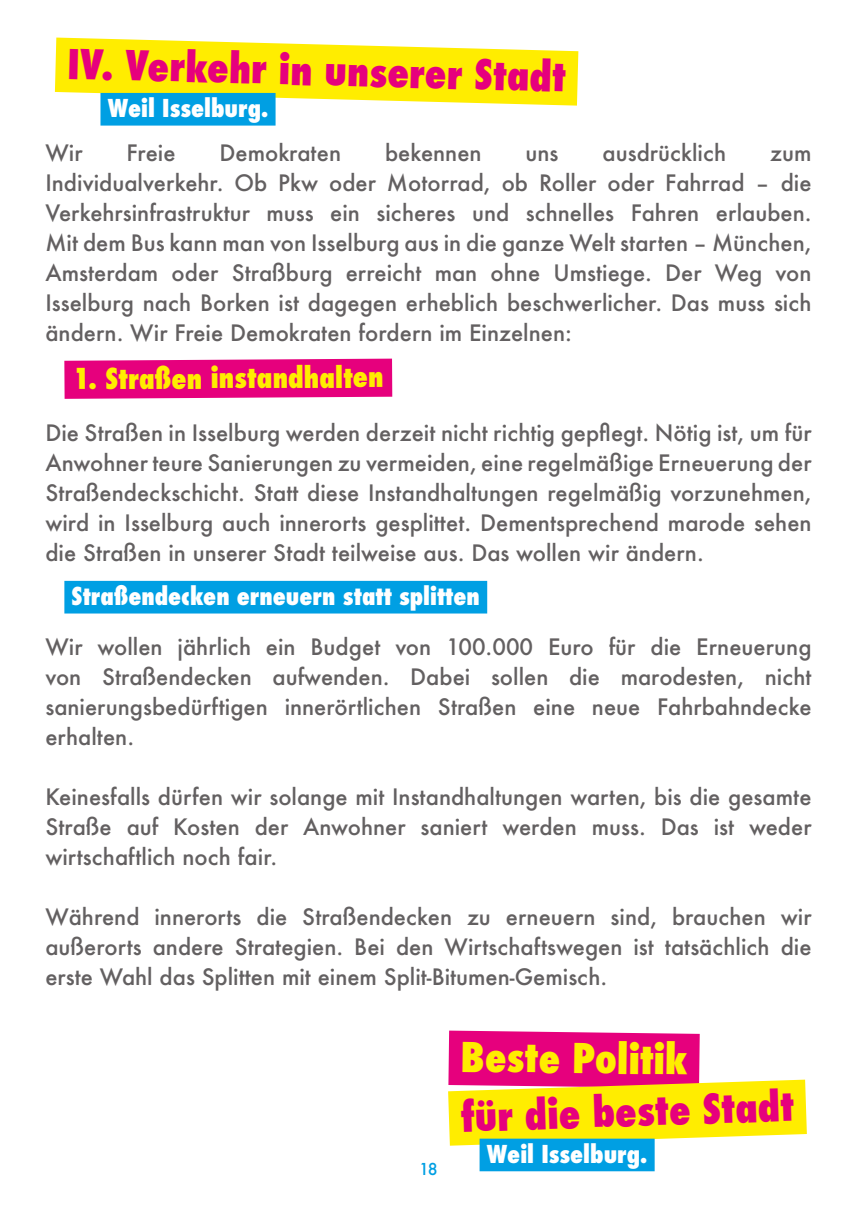
<style>
.page{position:relative;width:857px;height:1225px;background:#fff}
.page>*{position:absolute;margin:0;border:0;box-sizing:border-box;transform-origin:0 0}
.t1{font:800 condensed 40px "Futura";color:#e6007d}
.t2{font:800 condensed 40px "Futura";color:#ffed00}
.t3{font:800 condensed 28px "Futura";letter-spacing:-.01em;color:#ffed00}
.t4{font:800 condensed 24px "Futura";color:#fff}
.t5{font:500 22px/30px "Futura";color:#636061;text-align:justify}
.t6{font:500 16px "Futura";color:#009fe3}
</style>
<div class="page">
<svg style="left:448px;top:1030px;width:252px;height:20px;background:#e81d8c"></svg>
<svg style="left:448px;top:1050px;width:359px;height:122px"></svg>
<div style="left:479px;top:1138px;width:175px;height:33px;background:#009fe3"></div>
<svg style="left:54px;top:37px;width:525px;height:89px"></svg>
<div style="left:100px;top:93px;width:175px;height:33px;background:#009fe3"></div>
<div style="left:64px;top:581px;width:423px;height:32px;background:#009fe3"></div>
<svg style="left:64px;top:358px;width:329px;height:41px;background:#e71386"></svg>
<h1 class="t1" style="left:68px;top:39px;width:499px;rotate:1deg">IV. Verkehr in unserer Stadt</h1>
<p class="t4" style="left:108px;top:92px;width:162px">Weil Isselburg.</p>
<p class="t5" style="left:45px;top:137px;width:39px">Wir</p>
<p class="t5" style="left:127px;top:137px;width:50px">Freie</p>
<p class="t5" style="left:219px;top:137px;width:123px">Demokraten</p>
<p class="t5" style="left:385px;top:137px;width:98px">bekennen</p>
<p class="t5" style="left:525px;top:137px;width:34px">uns</p>
<p class="t5" style="left:602px;top:137px;width:125px">ausdrücklich</p>
<p class="t5" style="left:45px;top:137px;width:767px;text-indent:724px">zum Individualverkehr. Ob Pkw oder Motorrad, ob Roller oder Fahrrad – die Verkehrsinfrastruktur muss ein sicheres und schnelles Fahren erlauben.<br>Mit dem Bus kann man von Isselburg aus in die ganze Welt starten – München, Amsterdam oder Straßburg erreicht man ohne Umstiege. Der Weg von Isselburg nach Borken ist dagegen erheblich beschwerlicher. Das muss sich ändern. Wir Freie Demokraten fordern im Einzelnen:</p>
<p class="t3" style="left:73px;top:359px;width:312px">1. Straßen instandhalten</p>
<p class="t5" style="left:45px;top:417px;width:767px">Die Straßen in Isselburg werden derzeit nicht richtig gepflegt. Nötig ist, um für Anwohner teure Sanierungen zu vermeiden, eine regelmäßige Erneuerung der Straßendeckschicht. Statt diese Instandhaltungen regelmäßig vorzunehmen, wird in Isselburg auch innerorts gesplittet. Dementsprechend marode sehen die Straßen in unserer Stadt teilweise aus. Das wollen wir ändern.</p>
<p class="t4" style="left:72px;top:580px;width:409px">Straßendecken erneuern statt splitten</p>
<p class="t5" style="left:45px;top:631px;width:767px">Wir wollen jährlich ein Budget von 100.000 Euro für die Erneuerung von Straßendecken aufwenden. Dabei sollen die marodesten, nicht sanierungsbedürftigen innerörtlichen Straßen eine neue Fahrbahndecke erhalten.</p>
<p class="t5" style="left:45px;top:781px;width:767px">Keinesfalls dürfen wir solange mit Instandhaltungen warten, bis die gesamte Straße auf Kosten der Anwohner saniert werden muss. Das ist weder wirtschaftlich noch fair.</p>
<p class="t5" style="left:45px;top:901px;width:767px">Während innerorts die Straßendecken zu erneuern sind, brauchen wir außerorts andere Strategien. Bei den Wirtschaftswegen ist tatsächlich die erste Wahl das Splitten mit einem Split-Bitumen-Gemisch.</p>
<p class="t6" style="left:419px;top:1157px;width:20px">18</p>
<h1 class="t2" style="left:461px;top:1029px;width:228px;rotate:1deg">Beste Politik</h1>
<h1 class="t1" style="left:460px;top:1090px;width:334px;rotate:-2deg">für die beste Stadt</h1>
<p class="t4" style="left:486px;top:1137px;width:162px">Weil Isselburg.</p>
</div>
